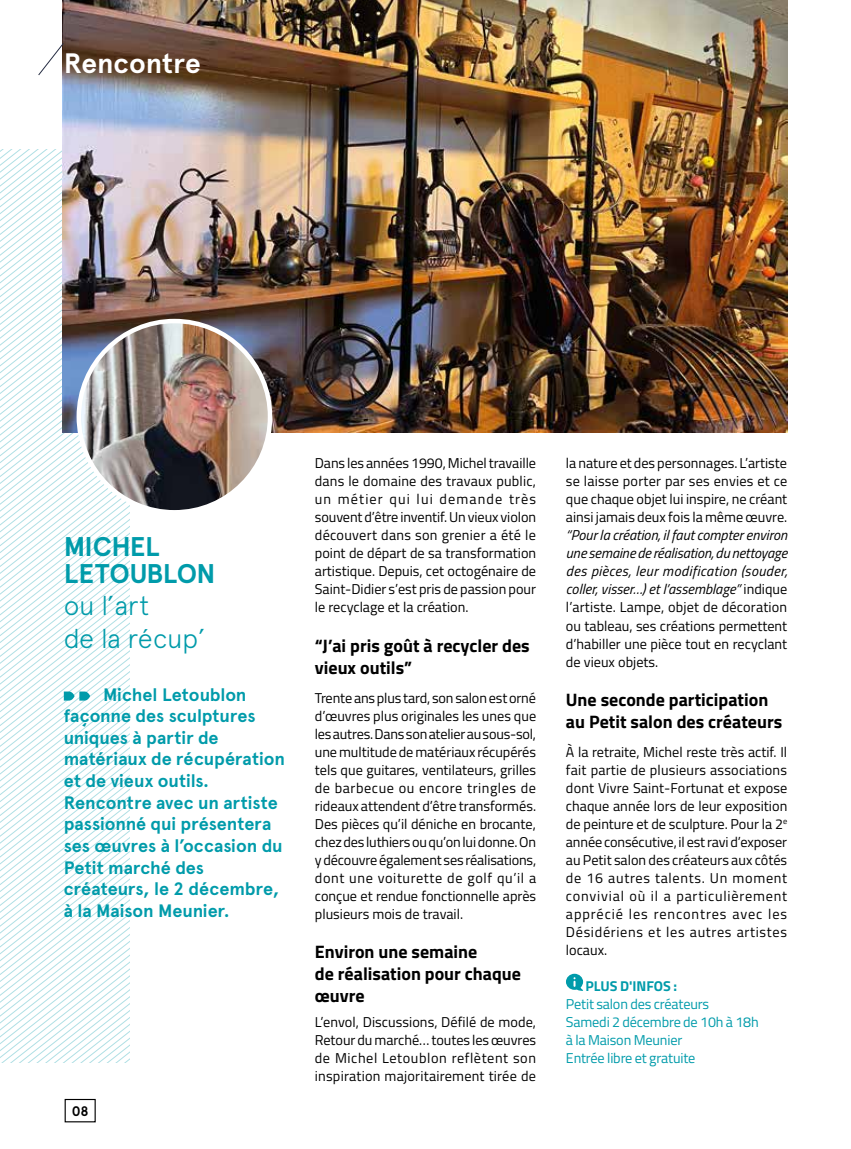
<style>
.page{position:relative;width:851px;height:1149px;background:#fff}
.page>*{position:absolute;margin:0;border:0;box-sizing:border-box;transform-origin:0 0}
.t1{font:700 28.05px "Apercu Pro";color:#fff}
.t2{font:27px/32.4px "Apercu Light Pro";letter-spacing:-.015em;color:#009baa}
.t3{font:700 27px/27px "Apercu Pro";letter-spacing:-.015em;color:#009baa}
.t4{font:700 18px/21.6px "Apercu Pro";letter-spacing:-.005em;color:#009baa}
.t5{font:700 18px/21.6px "Titillium Web";color:#000}
.t6{font:14.25px/18px "Titillium Web";color:#000;text-align:justify}
.t7{font:italic 14.25px/18px "Titillium Web";letter-spacing:.01em;color:#000;text-align:justify}
.t8{font:14.25px/18px "Titillium Web";letter-spacing:-.01em;color:#009baa}
.t9{font:700 14.25px "Titillium Web";color:#009baa}
.t10{font:700 13.8px "Apercu Pro";color:#000}
.s1{font-style:normal}
</style>
<div class="page">
<div style="left:65px;top:1098px;width:31px;height:23px;border:1px solid #000"></div>
<svg style="left:0;top:620px;width:129px;height:442px"></svg>
<svg style="left:566px;top:973px;width:17px;height:17px"></svg>
<img style="left:63px;top:0;width:724px;height:432px">
<img style="left:79px;top:321px;width:191px;height:191px;border-radius:96px">
<div style="left:77px;top:319px;width:195px;height:195px;border:4px solid #fff;border-radius:50%"></div>
<svg style="left:64px;top:691px;width:26px;height:9px"></svg>
<svg style="left:38px;top:42px;width:27px;height:34px"></svg>
<h1 class="t1" style="left:64px;top:42px;width:138px">Rencontre</h1>
<h2 class="t3" style="left:64px;top:532px;width:153px">MICHEL<br>LETOUBLON</h2>
<h2 class="t2" style="left:64px;top:587px;width:143px">ou l’art<br>de la récup’</h2>
<p class="t4" style="left:64px;top:682px;width:223px;text-indent:39px">Michel Letoublon façonne des sculptures uniques à partir de matériaux de récupération et de vieux outils.<br>Rencontre avec un artiste passionné qui présentera ses œuvres à l’occasion du<br>Petit marché des créateurs, le 2 décembre, à la Maison Meunier.</p>
<p class="t10" style="left:72px;top:1099px;width:18px">08</p>
<p class="t6" style="left:315px;top:453px;width:223px">Dans les années 1990, Michel travaille dans le domaine des travaux public, un métier qui lui demande très souvent d’être inventif. Un vieux violon découvert dans son grenier a été le point de départ de sa transformation artistique. Depuis, cet octogénaire de Saint-Didier s’est pris de passion pour le recyclage et la création.</p>
<p class="t5" style="left:315px;top:634px;width:216px">“J’ai pris goût à recycler des vieux outils”</p>
<p class="t6" style="left:315px;top:687px;width:223px">Trente ans plus tard, son salon est orné d’œuvres plus originales les unes que les autres. Dans son atelier au sous-sol, une multitude de matériaux récupérés tels que guitares, ventilateurs, grilles de barbecue ou encore tringles de rideaux attendent d’être transformés.<br>Des pièces qu’il déniche en brocante, chez des luthiers ou qu’on lui donne. On y découvre également ses réalisations, dont une voiturette de golf qu’il a conçue et rendue fonctionnelle après plusieurs mois de travail.</p>
<p class="t5" style="left:315px;top:940px;width:208px">Environ une semaine<br>de réalisation pour chaque œuvre</p>
<p class="t6" style="left:315px;top:1011px;width:223px">L’envol, Discussions, Défilé de mode, Retour du marché… toutes les œuvres de Michel Letoublon reflètent son inspiration majoritairement tirée de</p>
<p class="t6" style="left:566px;top:453px;width:223px">la nature et des personnages. L’artiste se laisse porter par ses envies et ce que chaque objet lui inspire, ne créant ainsi jamais deux fois la même œuvre.</p>
<p class="t7" style="left:566px;top:525px;width:223px">“Pour la création, il faut compter environ une semaine de réalisation, du nettoyage des pièces, leur modification (souder, coller, visser…) et l’assemblage” <span class="s1">indique l’artiste. Lampe, objet de décoration ou tableau, ses créations permettent d’habiller une pièce tout en recyclant de vieux objets.</span></p>
<p class="t5" style="left:566px;top:688px;width:218px">Une seconde participation au Petit salon des créateurs</p>
<p class="t6" style="left:566px;top:741px;width:223px">À la retraite, Michel reste très actif. Il fait partie de plusieurs associations dont Vivre Saint-Fortunat et expose chaque année lors de leur exposition de peinture et de sculpture. Pour la 2<sup>e </sup>année consécutive, il est ravi d’exposer au Petit salon des créateurs aux côtés de 16 autres talents. Un moment convivial où il a particulièrement apprécié les rencontres avec les Désidériens et les autres artistes locaux.</p>
<p class="t9" style="left:585px;top:974px;width:93px">PLUS D'INFOS :</p>
<p class="t8" style="left:566px;top:993px;width:194px">Petit salon des créateurs<br>Samedi 2 décembre de 10h à 18h à la Maison Meunier<br>Entrée libre et gratuite</p>
</div>
